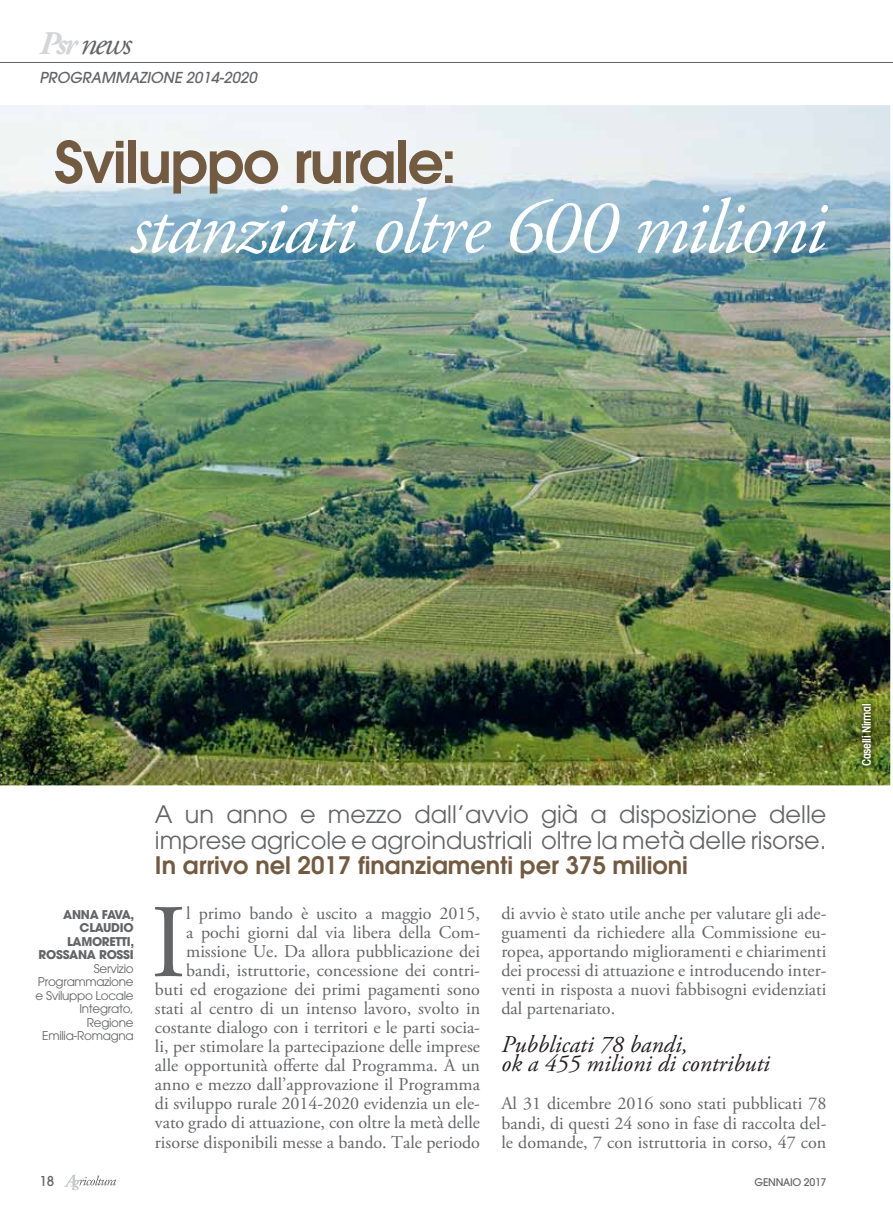
<style>
.page{position:relative;width:893px;height:1212px;background:#fff}
.page>*{position:absolute;margin:0;border:0;box-sizing:border-box;transform-origin:0 0}
.t1{font:104.25px "Adobe Garamond Pro";color:#636466}
.t2{font:italic 76.65px "Adobe Garamond Pro";letter-spacing:-.03em;color:#fff}
.t3{font:600 57px "Avant Garde";letter-spacing:-.025em;color:#725b41}
.t4{font:italic 33px "Adobe Garamond Pro";color:#636466}
.t5{font:24px/25.5px "Avant Garde";color:#636466}
.t6{font:italic 24px/19px "Adobe Garamond Pro";color:#231f20}
.t7{font:600 24px "Avant Garde";color:#725b41}
.t8{font:18px/19px "Adobe Garamond Pro";color:#636466;text-align:justify}
.t9{font:italic 500 15px "Avant Garde";color:#636466}
.t10{font:500 13.5px "Avant Garde";color:#636466}
.t11{font:12px/13.5px "Avant Garde";letter-spacing:-.025em;color:#636466;text-align:right}
.t12{font:700 12px/13.5px "Avant Garde";letter-spacing:-.025em;color:#636466;text-align:right}
.t13{font:600 condensed 12px "Avant Garde";letter-spacing:-.03em;color:#fff}
.t14{font:500 10.5px "Avant Garde";letter-spacing:-.025em;color:#636466}
.s1{font-weight:700;color:#d4d5d7}
</style>
<div class="page">
<svg style="left:64px;top:1174px;width:52px;height:16px"></svg>
<hr style="left:0;top:62px;width:893px;height:1px;background:#636466">
<img style="left:0;top:105px;width:890px;height:680px">
<img style="left:856px;top:699px;width:20px;height:72px">
<h3 class="t4" style="left:39px;top:27px;width:94px"><span class="s1">Psr</span> news</h3>
<p class="t9" style="left:39px;top:72px;width:219px">PROGRAMMAZIONE 2014-2020</p>
<h3 class="t3" style="left:54px;top:141px;width:404px">Sviluppo rurale:</h3>
<h2 class="t2" style="left:130px;top:191px;width:698px">stanziati oltre 600 milioni</h2>
<p class="t12" style="left:39px;top:908px;width:97px">ANNA FAVA,<br>CLAUDIO<br>LAMORETTI,<br>ROSSANA ROSSI</p>
<p class="t11" style="left:35px;top:962px;width:100px">Servizio<br>Programmazione e Sviluppo Locale<br>Integrato,<br>Regione<br>Emilia-Romagna</p>
<h3 class="t5" style="left:155px;top:803px;width:673px">A un anno e mezzo dall’avvio già a disposizione delle imprese agricole e agroindustriali oltre la metà delle risorse.</h3>
<h3 class="t7" style="left:155px;top:856px;width:534px">In arrivo nel 2017 finanziamenti per 375 milioni</h3>
<p class="t8" style="left:501px;top:904px;width:327px">di avvio è stato utile anche per valutare gli ade&shy;guamenti da richiedere alla Commissione eu&shy;ropea, apportando miglioramenti e chiarimenti dei processi di attuazione e introducendo inter&shy;venti in risposta a nuovi fabbisogni evidenziati dal partenariato.</p>
<h3 class="t6" style="left:501px;top:1035px;width:270px">Pubblicati 78 bandi,<br>ok a 455 milioni di contributi</h3>
<p class="t8" style="left:501px;top:1094px;width:326px">Al 31 dicembre 2016 sono stati pubblicati 78 bandi, di questi 24 sono in fase di raccolta del&shy;le domande, 7 con istruttoria in corso, 47 con</p>
<p class="t8" style="left:155px;top:904px;width:327px;text-align:right">l primo bando è uscito a maggio 2015,<br>a pochi giorni dal via libera della Com&shy;missione Ue. Da allora pubblicazione dei bandi, istruttorie, concessione dei contri&shy;buti ed erogazione dei primi pagamenti sono stati al centro di un intenso lavoro, svolto in costante dialogo con i territori e le parti socia&shy;li, per stimolare la partecipazione delle imprese alle opportunità offerte dal Programma. A un anno e mezzo dall’approvazione il Programma di sviluppo rurale 2014-2020 evidenzia un ele&shy;vato grado di attuazione, con oltre la metà delle risorse disponibili messe a bando. Tale periodo</p>
<h1 class="t1" style="left:151px;top:893px;width:37px">I</h1>
<p class="t10" style="left:39px;top:1175px;width:16px">18</p>
<p class="t14" style="left:754px;top:1177px;width:73px">GENNAIO 2017</p>
<p class="t13" style="left:862px;top:766px;width:64px;rotate:-90deg">Caselli Nirmal</p>
</div>
